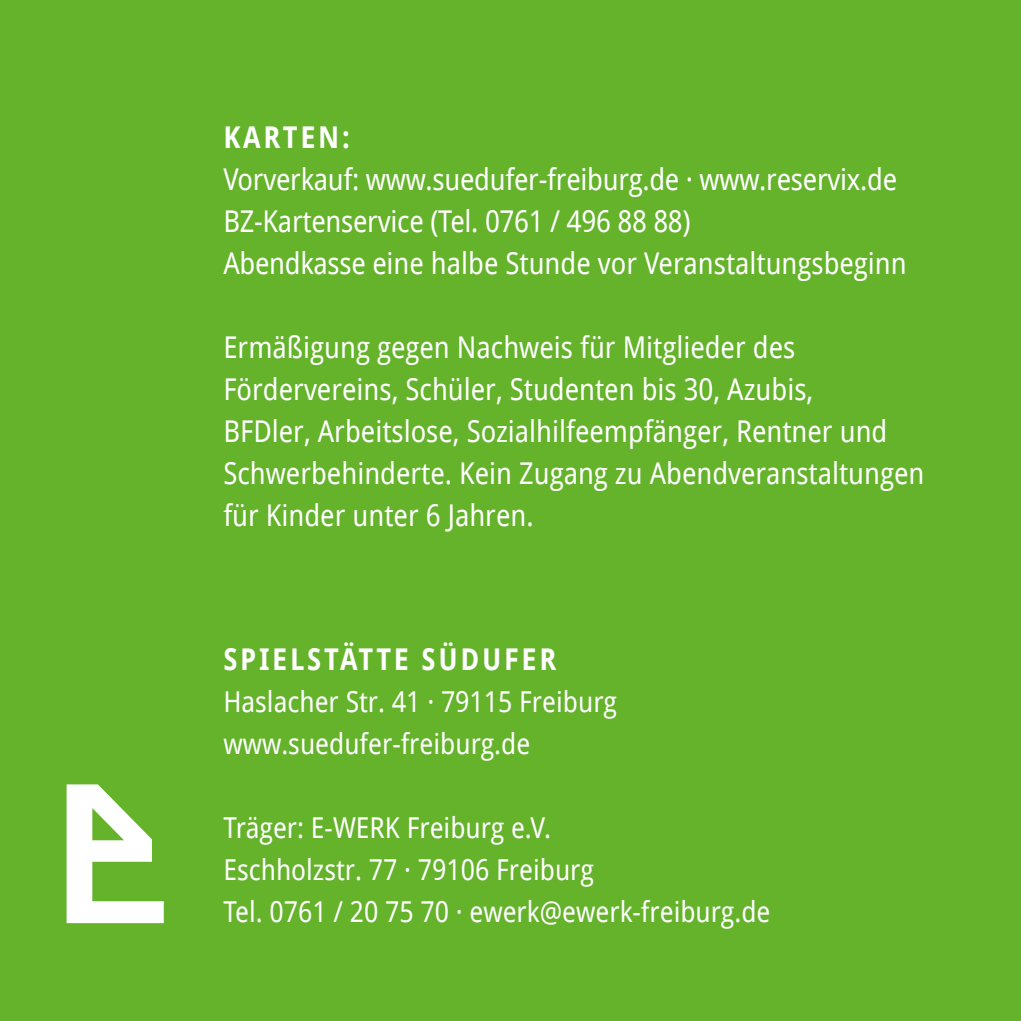
<style>
.page{position:relative;width:1021px;height:1021px;background:#fff}
.page>*{position:absolute;margin:0;border:0;box-sizing:border-box;transform-origin:0 0}
.t1{font:30px/42px "Droid Sans";color:#fff;scale:.9 1}
.t2{font:700 30px "Droid Sans";letter-spacing:.1em;color:#fff;scale:.9 1}
.t3{font:28.8px/42px "Droid Sans";color:#fff;scale:.9 1}
</style>
<div class="page">
<div style="left:0;top:0;width:1020px;height:1020px;background:#64b32b"></div>
<svg style="left:67px;top:784px;width:97px;height:139px"></svg>
<p class="t2" style="left:223px;top:116px;width:142px">KARTEN :</p>
<p class="t1" style="left:223px;top:157px;width:761px">Vorverkauf: www.suedufer-freiburg.de · www.reservix.de<br>BZ-Kartenservice (Tel. 0761 / 496 88 88)<br>Abendkasse eine halbe Stunde vor Veranstaltungsbeginn</p>
<p class="t1" style="left:223px;top:325px;width:780px">Ermäßigung gegen Nachweis für Mitglieder des Fördervereins, Schüler, Studenten bis 30, Azubis,<br>BFDler, Arbeitslose, Sozialhilfeempfänger, Rentner und Schwerbehinderte. Kein Zugang zu Abendveranstaltungen für Kinder unter 6 Jahren.</p>
<p class="t2" style="left:223px;top:638px;width:351px">SPIELSTÄTTE SÜDU FER</p>
<p class="t3" style="left:223px;top:680px;width:439px">Haslacher Str. 41 · 79115 Freiburg www.suedufer-freiburg.de</p>
<p class="t3" style="left:223px;top:806px;width:609px">Träger: E-WERK Freiburg e.V.<br>Eschholzstr. 77 · 79106 Freiburg<br>Tel. 0761 / 20 75 70 · ewerk@ewerk-freiburg.de</p>
</div>
